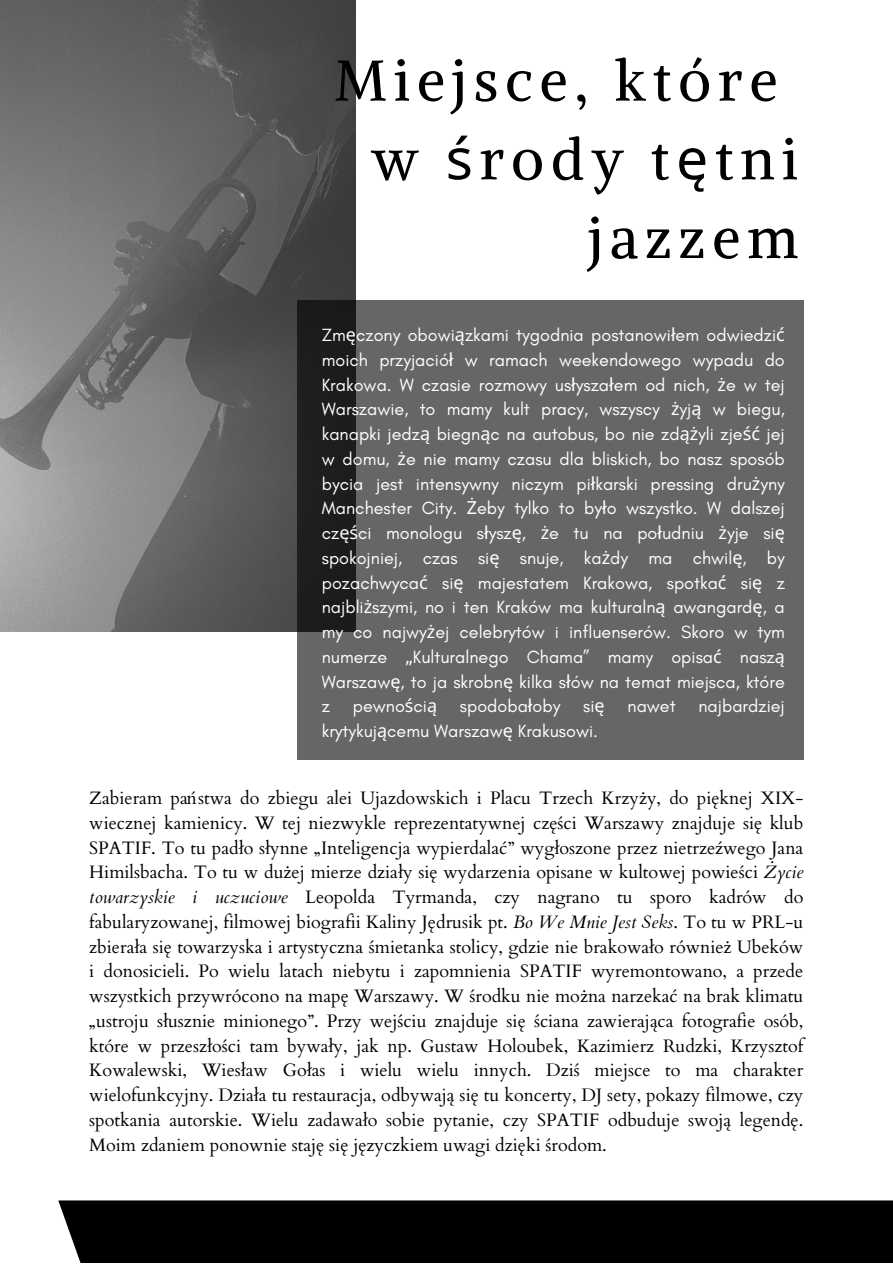
<style>
.page{position:relative;width:893px;height:1264px;background:#fff}
.page>*{position:absolute;margin:0;border:0;box-sizing:border-box;transform-origin:0 0}
.t1{font:57px/78.8px "Alike";letter-spacing:.12em;color:#000;text-align:right}
.t2{font:18px/24.8px "Cardo";color:#000;text-align:justify}
.t3{font:18px/24.8px "Glacial Indifference";color:#fff;text-align:justify}
.s1{font-family:"Noto Sans"}
.s2{font-style:italic}
</style>
<div class="page">
<img style="left:0;top:0;width:355px;height:631px">
<svg style="left:297px;top:300px;width:506px;height:459px;background:#5f5f5f"></svg>
<div style="left:58px;top:1200px;width:834px;height:62px;background:#000"></div>
<p class="t1" style="left:334px;top:41px;width:445px">Miejsce, które</p>
<p class="t1" style="left:371px;top:119px;width:428px">w <span class="s1">ś</span>rody t<span class="s1">ę</span>tni jazzem</p>
<p class="t3" style="left:322px;top:322px;width:464px">Zm<span class="s1">ę</span>czony obowi<span class="s1">ą</span>zkami tygodnia postanowi<span class="s1">ł</span>em odwiedzi<span class="s1">ć </span>moich przyjació<span class="s1">ł</span> w ramach weekendowego wypadu do Krakowa. W czasie rozmowy us<span class="s1">ł</span>ysza<span class="s1">ł</span>em od nich, <span class="s1">ż</span>e w tej Warszawie, to mamy kult pracy, wszyscy <span class="s1">ż</span>yj<span class="s1">ą</span> w biegu, kanapki jedz<span class="s1">ą</span> biegn<span class="s1">ą</span>c na autobus, bo nie zd<span class="s1">ąż</span>yli zje<span class="s1">ść</span> jej w domu, <span class="s1">ż</span>e nie mamy czasu dla bliskich, bo nasz sposób bycia jest intensywny niczym pi<span class="s1">ł</span>karski pressing dru<span class="s1">ż</span>yny Manchester City. <span class="s1">Ż</span>eby tylko to by<span class="s1">ł</span>o wszystko. W dalszej cz<span class="s1">ęś</span>ci monologu s<span class="s1">ł</span>ysz<span class="s1">ę</span>, <span class="s1">ż</span>e tu na po<span class="s1">ł</span>udniu <span class="s1">ż</span>yje si<span class="s1">ę </span>spokojniej, czas si<span class="s1">ę</span> snuje, ka<span class="s1">ż</span>dy ma chwil<span class="s1">ę</span>, by pozachwyca<span class="s1">ć</span> si<span class="s1">ę</span> majestatem Krakowa, spotka<span class="s1">ć</span> si<span class="s1">ę</span> z najbli<span class="s1">ż</span>szymi, no i ten Kraków ma kulturaln<span class="s1">ą</span> awangard<span class="s1">ę</span>, a my co najwy<span class="s1">ż</span>ej celebrytów i influenserów. Skoro w tym numerze <span class="s1">„</span>Kulturalnego Chama” mamy opisa<span class="s1">ć</span> nasz<span class="s1">ą </span>Warszaw<span class="s1">ę</span>, to ja skrobn<span class="s1">ę</span> kilka s<span class="s1">ł</span>ów na temat miejsca, które z</p>
<p class="t3" style="left:353px;top:693px;width:86px">pewno<span class="s1">ś</span>ci<span class="s1">ą</span></p>
<p class="t3" style="left:460px;top:693px;width:102px">spodoba<span class="s1">ł</span>oby</p>
<p class="t3" style="left:583px;top:693px;width:23px">si<span class="s1">ę</span></p>
<p class="t3" style="left:627px;top:693px;width:50px">nawet</p>
<p class="t3" style="left:698px;top:693px;width:88px">najbardziej</p>
<p class="t3" style="left:322px;top:718px;width:278px">krytykuj<span class="s1">ą</span>cemu Warszaw<span class="s1">ę</span> Krakusowi.</p>
<p class="t2" style="left:89px;top:786px;width:715px">Zabieram państwa do zbiegu alei Ujazdowskich i Placu Trzech Krzyży, do pięknej XIX&shy;wiecznej kamienicy. W tej niezwykle reprezentatywnej części Warszawy znajduje się klub SPATIF. To tu padło słynne „Inteligencja wypierdalać” wygłoszone przez nietrzeźwego Jana Himilsbacha. To tu w dużej mierze działy się wydarzenia opisane w kultowej powieści <span class="s2">Życie towarzyskie i uczuciowe</span> Leopolda Tyrmanda, czy nagrano tu sporo kadrów do fabularyzowanej, filmowej biografii Kaliny Jędrusik pt. <span class="s2">Bo We Mnie Jest Seks</span>. To tu w PRL-u zbierała się towarzyska i artystyczna śmietanka stolicy, gdzie nie brakowało również Ubeków i donosicieli. Po wielu latach niebytu i zapomnienia SPATIF wyremontowano, a przede wszystkich przywrócono na mapę Warszawy. W środku nie można narzekać na brak klimatu „ustroju słusznie minionego”. Przy wejściu znajduje się ściana zawierająca fotografie osób, które w przeszłości tam bywały, jak np. Gustaw Holoubek, Kazimierz Rudzki, Krzysztof Kowalewski, Wiesław Gołas i wielu wielu innych. Dziś miejsce to ma charakter wielofunkcyjny. Działa tu restauracja, odbywają się tu koncerty, DJ sety, pokazy filmowe, czy spotkania autorskie. Wielu zadawało sobie pytanie, czy SPATIF odbuduje swoją legendę.<br>Moim zdaniem ponownie staję się języczkiem uwagi dzięki środom.</p>
</div>
